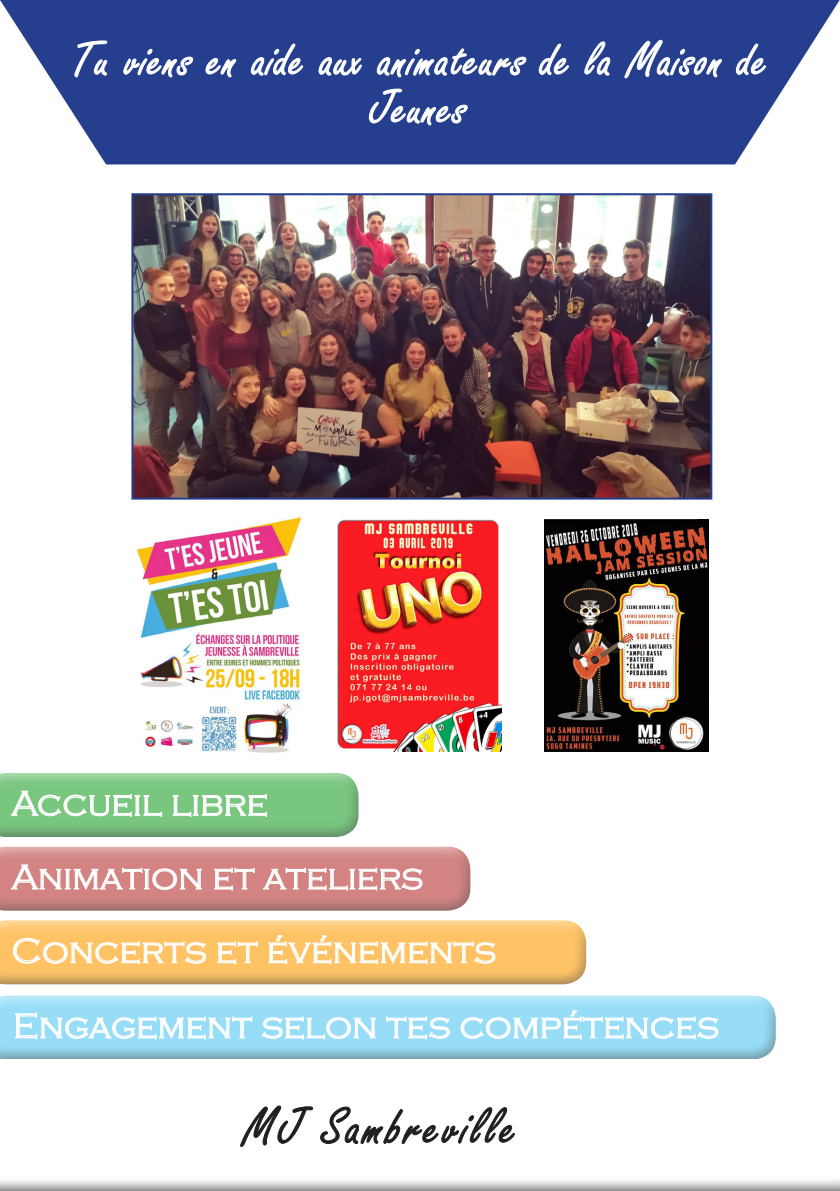
<style>
.page{position:relative;width:840px;height:1191px;background:#fff}
.page>*{position:absolute;margin:0;border:0;box-sizing:border-box;transform-origin:0 0}
.t1{font:56px "Freestyle Script";letter-spacing:.05em;color:#231f20}
.t2{font:52px/48px "Freestyle Script";letter-spacing:.025em;color:#fff;text-align:center}
.t3{font:300 36px "Copperplate Gothic";color:#fff}
</style>
<div class="page">
<img style="left:134px;top:196px;width:575px;height:300px">
<div style="left:131px;top:193px;width:581px;height:306px;border:2px solid #253f8e"></div>
<img style="left:135px;top:516px;width:167px;height:237px">
<img style="left:337px;top:519px;width:164px;height:232px">
<img style="left:544px;top:519px;width:164px;height:232px">
<div style="left:0;top:846px;width:472px;height:66px;background:#231f20;opacity:.75"></div>
<svg style="left:0;top:846px;width:470px;height:64px;background:#d2908e"></svg>
<div style="left:0;top:919px;width:587px;height:66px;background:#231f20;opacity:.75"></div>
<svg style="left:0;top:920px;width:586px;height:64px;background:#f7c575"></svg>
<div style="left:0;top:995px;width:775px;height:66px;background:#231f20;opacity:.75"></div>
<svg style="left:14px;top:1011px;width:239px;height:29px;background:#abe3f9"></svg>
<svg style="left:261px;top:1016px;width:115px;height:24px;background:#ade4f9"></svg>
<svg style="left:385px;top:1016px;width:65px;height:24px;background:#aee4f9"></svg>
<svg style="left:460px;top:1007px;width:258px;height:33px;background:#a8e2f9"></svg>
<div style="left:0;top:772px;width:360px;height:67px;background:#231f20;opacity:.75"></div>
<svg style="left:0;top:773px;width:358px;height:64px;background:#83c589"></svg>
<svg style="left:0;top:0;width:839px;height:164px;background:#445b9e"></svg>
<svg style="left:74px;top:40px;width:34px;height:38px"></svg>
<svg style="left:123px;top:48px;width:70px;height:30px;background:#4c62a2"></svg>
<svg style="left:205px;top:57px;width:32px;height:21px"></svg>
<svg style="left:250px;top:43px;width:53px;height:33px;background:#4f64a3"></svg>
<svg style="left:318px;top:56px;width:44px;height:20px"></svg>
<svg style="left:376px;top:48px;width:150px;height:30px;background:#4e63a3"></svg>
<svg style="left:538px;top:43px;width:31px;height:33px"></svg>
<svg style="left:583px;top:41px;width:27px;height:35px"></svg>
<svg style="left:623px;top:39px;width:99px;height:40px;background:#485ea0"></svg>
<svg style="left:735px;top:43px;width:31px;height:33px"></svg>
<svg style="left:368px;top:88px;width:100px;height:38px;background:#455c9f"></svg>
<div style="left:0;top:1059px;width:839px;height:132px;background:#231f20;opacity:.75"></div>
<svg style="left:240px;top:1105px;width:73px;height:41px"></svg>
<svg style="left:320px;top:1106px;width:194px;height:38px"></svg>
<p class="t2" style="left:71px;top:38px;width:697px">Tu viens en aide aux animateurs de la Maison de<br>Jeunes</p>
<p class="t3" style="left:11px;top:784px;width:258px">Accueil libre</p>
<p class="t3" style="left:11px;top:857px;width:413px">Animation et ateliers</p>
<p class="t3" style="left:11px;top:931px;width:486px">Concerts et événements</p>
<p class="t3" style="left:13px;top:1006px;width:707px">Engagement selon tes compétences</p>
<p class="t1" style="left:243px;top:1096px;width:274px">MJ Sambreville</p>
</div>
